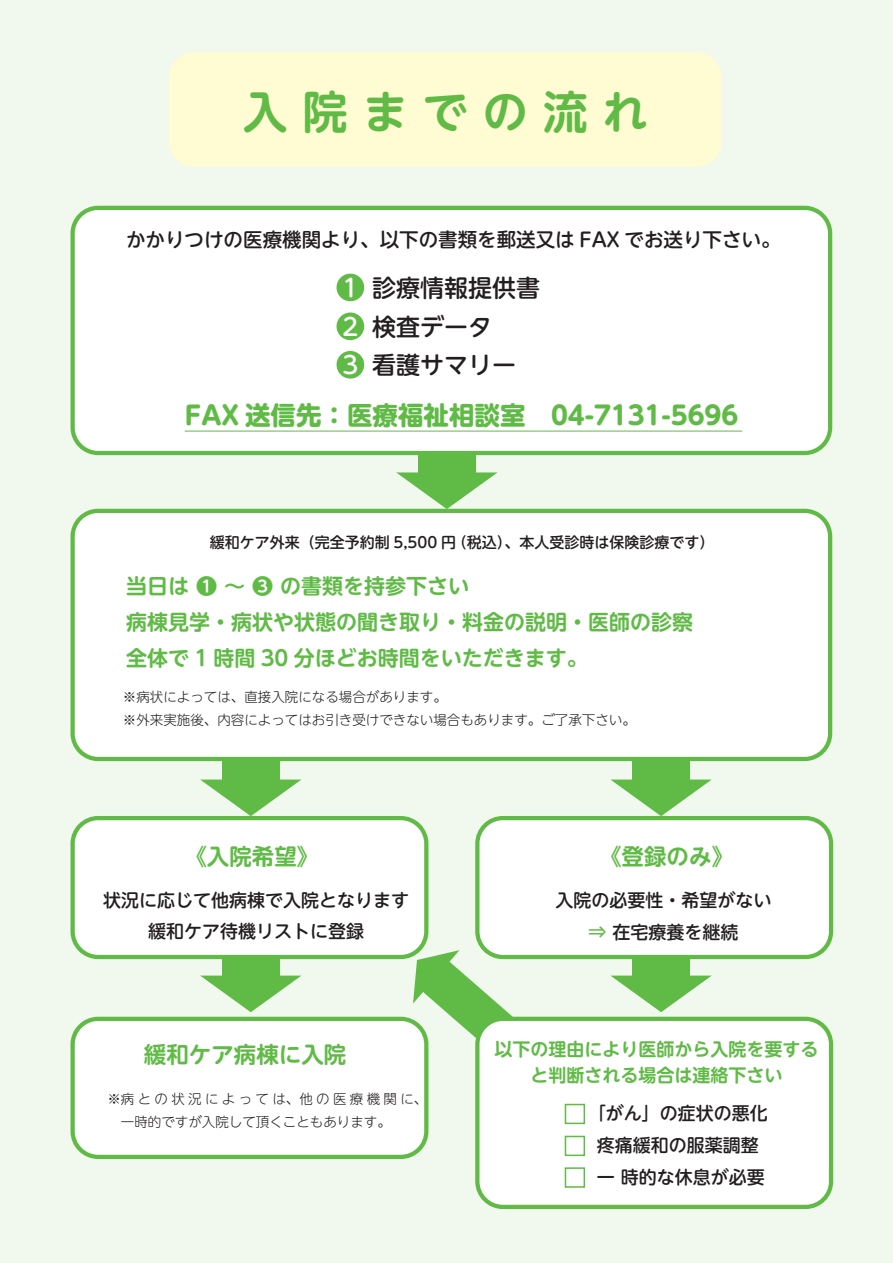
<style>
.page{position:relative;width:893px;height:1263px;background:#f1f8ed}
.page>*{position:absolute;margin:0;border:0;box-sizing:border-box;transform-origin:0 0}
.t1{font:700 45px "UD Shin M Go Pro De";color:#60bb46}
.t2{font:700 25.5px "UD Shin M Go Pro";color:#60bb46}
.t3{font:500 24px/38.2px "UD Shin M Go Pro";color:#231f20}
.t4{font:500 24px/38.7px "UD Shin M Go Pro";color:#fff;text-align:justify}
.t5{font:700 22.5px "UD Shin M Go Pro De";color:#60bb46}
.t6{font:700 21px/36.2px "UD Shin M Go Pro De";color:#60bb46}
.t7{font:500 19.5px "UD Shin M Go Pro";color:#231f20}
.t8{font:500 18px/32px "UD Shin M Go Pro";color:#231f20;text-align:center}
.t9{font:700 18px/25.5px "UD Shin M Go Pro De";color:#60bb46;text-align:center}
.t10{font:500 15px "UD Shin M Go Pro";color:#231f20}
.t11{font:300 13.5px/23.4px "UD Shin M Go Pro";color:#231f20}
.s1{color:#60bb46}
</style>
<div class="page">
<div style="left:169px;top:52px;width:553px;height:115px;background:#fffbd2;border-radius:26px"></div>
<div style="left:73px;top:511px;width:757px;height:248px;background:#fff;border-radius:26px"></div>
<div style="left:71px;top:509px;width:761px;height:252px;border:4px solid #60bb46;border-radius:26px"></div>
<div style="left:73px;top:818px;width:353px;height:139px;background:#fff;border-radius:26px"></div>
<div style="left:71px;top:816px;width:357px;height:143px;border:4px solid #60bb46;border-radius:26px"></div>
<div style="left:73px;top:1019px;width:353px;height:138px;background:#fff;border-radius:26px"></div>
<div style="left:71px;top:1017px;width:357px;height:142px;border:4px solid #60bb46;border-radius:26px"></div>
<div style="left:477px;top:818px;width:354px;height:139px;background:#fff;border-radius:26px"></div>
<div style="left:475px;top:816px;width:358px;height:143px;border:4px solid #60bb46;border-radius:26px"></div>
<svg style="left:413px;top:950px;width:107px;height:103px"></svg>
<div style="left:477px;top:1019px;width:354px;height:188px;background:#fff;border-radius:26px"></div>
<div style="left:475px;top:1017px;width:358px;height:192px;border:4px solid #60bb46;border-radius:26px"></div>
<div style="left:73px;top:208px;width:757px;height:245px;background:#fff;border-radius:26px"></div>
<div style="left:71px;top:206px;width:761px;height:249px;border:4px solid #60bb46;border-radius:26px"></div>
<div style="left:418px;top:452px;width:58px;height:31px;background:#60bb46"></div>
<svg style="left:396px;top:472px;width:101px;height:37px"></svg>
<div style="left:222px;top:759px;width:58px;height:31px;background:#60bb46"></div>
<svg style="left:200px;top:779px;width:101px;height:37px"></svg>
<div style="left:632px;top:759px;width:58px;height:31px;background:#60bb46"></div>
<svg style="left:610px;top:779px;width:102px;height:37px"></svg>
<div style="left:222px;top:955px;width:58px;height:31px;background:#60bb46"></div>
<svg style="left:200px;top:975px;width:101px;height:37px"></svg>
<div style="left:632px;top:955px;width:58px;height:31px;background:#60bb46"></div>
<svg style="left:610px;top:975px;width:102px;height:37px"></svg>
<div style="left:337px;top:274px;width:27px;height:27px;background:#60bb46;border-radius:50%"></div>
<div style="left:337px;top:312px;width:27px;height:28px;background:#60bb46;border-radius:50%"></div>
<div style="left:337px;top:351px;width:27px;height:28px;background:#60bb46;border-radius:50%"></div>
<hr style="left:185px;top:431px;width:557px;height:1px;background:#60bb46">
<div style="left:565px;top:1104px;width:20px;height:20px;border:2px solid #60bb46"></div>
<div style="left:565px;top:1136px;width:20px;height:20px;border:2px solid #60bb46"></div>
<div style="left:565px;top:1167px;width:20px;height:21px;border:2px solid #60bb46"></div>
<h1 class="t1" style="left:243px;top:76px;width:406px">入 院 ま で の 流 れ</h1>
<h3 class="t7" style="left:126px;top:224px;width:656px">かかりつけの医療機関より、以下の書類を郵送又は FAX でお送り下さい。</h3>
<h3 class="t3" style="left:372px;top:268px;width:169px">診療情報提供書検査データ<br>看護サマリー</h3>
<h3 class="t4" style="left:343px;top:267px;width:17px">1<br>2<br>3</h3>
<h2 class="t2" style="left:185px;top:394px;width:555px">FAX 送信先：医療福祉相談室　04-7131-5696</h2>
<p class="t10" style="left:210px;top:530px;width:506px">緩和ケア外来（完全予約制 5,500 円（税込）、本人受診時は保険診療です）</p>
<h3 class="t6" style="left:126px;top:567px;width:569px">当日は ❶ ～ ❸ の書類を持参下さい<br>病棟見学・病状や状態の聞き取り・料金の説明・医師の診察全体で 1 時間 30 分ほどお時間をいただきます。</h3>
<p class="t11" style="left:123px;top:684px;width:514px">※病状によっては、直接入院になる場合があります。<br>※外来実施後、内容によってはお引き受けできない場合もあります。ご了承下さい。</p>
<h3 class="t5" style="left:184px;top:838px;width:136px">《入院希望》</h3>
<h3 class="t5" style="left:599px;top:838px;width:136px">《登録のみ》</h3>
<h3 class="t8" style="left:103px;top:883px;width:307px">状況に応じて他病棟で入院となります緩和ケア待機リストに登録</h3>
<h3 class="t8" style="left:555px;top:883px;width:217px">入院の必要性・希望がない<span class="s1">⇒</span> 在宅療養を継続</h3>
<h3 class="t5" style="left:144px;top:1036px;width:204px">緩和ケア病棟に入院</h3>
<p class="t11" style="left:107px;top:1086px;width:321px">※病との状況によっては、他の医療機関に、　一時的ですが入院して頂くこともあります。</p>
<h3 class="t9" style="left:494px;top:1036px;width:325px">以下の理由により医師から入院を要すると判断される場合は連絡下さい</h3>
<h3 class="t8" style="left:588px;top:1097px;width:181px">「がん」の症状の悪化疼痛緩和の服薬調整一 時的な休息が必要</h3>
</div>
